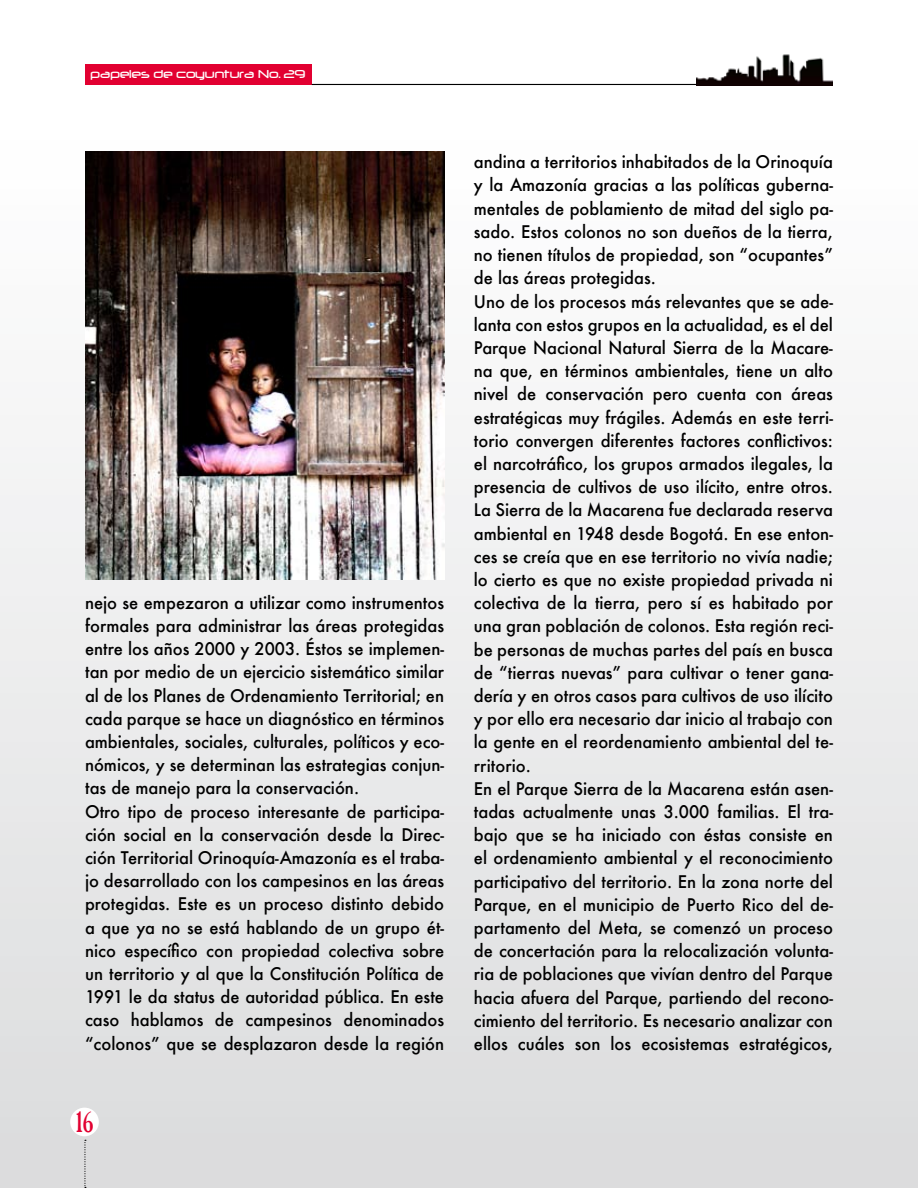
<style>
.page{position:relative;width:918px;height:1188px;background:#fff}
.page>*{position:absolute;margin:0;border:0;box-sizing:border-box;transform-origin:0 0}
.t1{font:30px "Euphorigenic";color:#e20031}
.t2{font:500 16.95px/23.2px "Futura";color:#000}
.t3{font:13.5px "Neuropol";color:#fff}
</style>
<div class="page">
<div style="left:0;top:0;width:918px;height:1188px;background:linear-gradient(to bottom,#fff,#dbdcdd)"></div>
<div style="left:85px;top:65px;width:226px;height:20px;background:#e20031"></div>
<hr style="left:312px;top:84px;width:385px;height:1px;background:#000">
<img style="left:696px;top:51px;width:136px;height:34px">
<div style="left:70px;top:1108px;width:29px;height:28px;background:#fff;border-radius:50%"></div>
<svg style="left:84px;top:1140px;width:2px;height:48px"></svg>
<img style="left:85px;top:152px;width:359px;height:428px">
<p class="t3" style="left:91px;top:67px;width:216px">papeles de coyuntura No. 29</p>
<p class="t2" style="left:85px;top:591px;width:361px">nejo se empezaron a utilizar como instrumentos formales para administrar las áreas protegidas entre los años 2000 y 2003. Éstos se implemen&shy;tan por medio de un ejercicio sistemático similar al de los Planes de Ordenamiento Territorial; en cada parque se hace un diagnóstico en términos ambientales, sociales, culturales, políticos y eco&shy;nómicos, y se determinan las estrategias conjun&shy;tas de manejo para la conservación.<br>Otro tipo de proceso interesante de participa&shy;ción social en la conservación desde la Direc&shy;ción Territorial Orinoquía-Amazonía es el traba&shy;jo desarrollado con los campesinos en las áreas protegidas. Este es un proceso distinto debido a que ya no se está hablando de un grupo ét&shy;nico específico con propiedad colectiva sobre un territorio y al que la Constitución Política de 1991 le da status de autoridad pública. En este caso hablamos de campesinos denominados “colonos” que se desplazaron desde la región</p>
<h1 class="t1" style="left:77px;top:1107px;width:18px">16</h1>
<p class="t2" style="left:474px;top:150px;width:361px">andina a territorios inhabitados de la Orinoquía y la Amazonía gracias a las políticas guberna&shy;mentales de poblamiento de mitad del siglo pa&shy;sado. Estos colonos no son dueños de la tierra, no tienen títulos de propiedad, son “ocupantes” de las áreas protegidas.<br>Uno de los procesos más relevantes que se ade&shy;lanta con estos grupos en la actualidad, es el del Parque Nacional Natural Sierra de la Macare&shy;na que, en términos ambientales, tiene un alto nivel de conservación pero cuenta con áreas estratégicas muy frágiles. Además en este terri&shy;torio convergen diferentes factores conflictivos: el narcotráfico, los grupos armados ilegales, la presencia de cultivos de uso ilícito, entre otros.<br>La Sierra de la Macarena fue declarada reserva ambiental en 1948 desde Bogotá. En ese enton&shy;ces se creía que en ese territorio no vivía nadie; lo cierto es que no existe propiedad privada ni colectiva de la tierra, pero sí es habitado por una gran población de colonos. Esta región reci&shy;be personas de muchas partes del país en busca de “tierras nuevas” para cultivar o tener gana&shy;dería y en otros casos para cultivos de uso ilícito y por ello era necesario dar inicio al trabajo con la gente en el reordenamiento ambiental del te&shy;rritorio.<br>En el Parque Sierra de la Macarena están asen&shy;tadas actualmente unas 3.000 familias. El tra&shy;bajo que se ha iniciado con éstas consiste en el ordenamiento ambiental y el reconocimiento participativo del territorio. En la zona norte del Parque, en el municipio de Puerto Rico del de&shy;partamento del Meta, se comenzó un proceso de concertación para la relocalización volunta&shy;ria de poblaciones que vivían dentro del Parque hacia afuera del Parque, partiendo del recono&shy;cimiento del territorio. Es necesario analizar con ellos cuáles son los ecosistemas estratégicos,</p>
</div>
